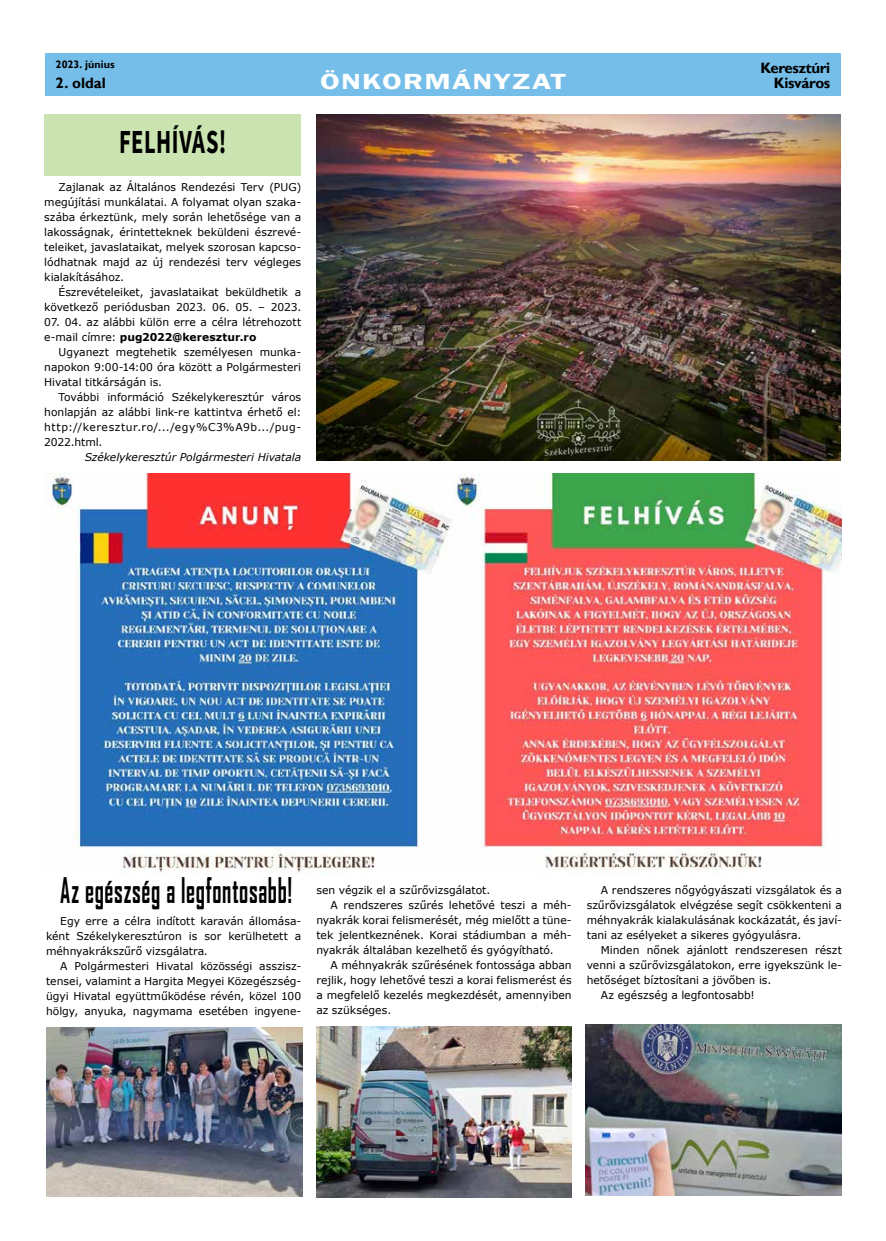
<style>
.page{position:relative;width:886px;height:1241px;background:#fff}
.page>*{position:absolute;margin:0;border:0;box-sizing:border-box;transform-origin:0 0}
.t1{font:700 33.75px "Agency FB";letter-spacing:.025em;color:#000;scale:.67 1}
.t2{font:700 33.75px "Source Sans Pro";letter-spacing:.025em;color:#000;scale:.67 1}
.t3{font:600 22.5px "Franklin Gothic";letter-spacing:.05em;color:#fff;scale:1.36 1}
.t4{font:700 15px "Gill Sans";letter-spacing:-.025em;color:#000}
.t5{font:10.75px/15px "Verdana";color:#000;text-align:justify}
.t6{font:italic 10.75px "Verdana";letter-spacing:-.005em;color:#000}
.t7{font:700 10.75px "Gill Sans";letter-spacing:.005em;color:#000}
.s1{font-weight:700}
</style>
<div class="page">
<div style="left:45px;top:53px;width:796px;height:43px;background:#75bee9"></div>
<div style="left:44px;top:114px;width:257px;height:61px;background:#cae3b1"></div>
<img style="left:316px;top:114px;width:525px;height:347px">
<img style="left:46px;top:1027px;width:256px;height:169px">
<img style="left:49px;top:473px;width:402px;height:400px">
<img style="left:454px;top:473px;width:388px;height:397px">
<img style="left:316px;top:1026px;width:255px;height:171px">
<img style="left:585px;top:1024px;width:256px;height:171px">
<p class="t7" style="left:56px;top:58px;width:61px">2023. június</p>
<h3 class="t4" style="left:56px;top:74px;width:52px">2. oldal</h3>
<h1 class="t2" style="left:119px;top:120px;width:162px">FELHÍVÁS!</h1>
<p class="t5" style="left:44px;top:179px;width:258px;text-indent:14px">Zajlanak az Általános Rendezési Terv (PUG) megújítási munkálatai. A folyamat olyan szaka&shy;szába érkeztünk, mely során lehetősége van a lakosságnak, érintetteknek beküldeni észrevé&shy;teleiket, javaslataikat, melyek szorosan kapcso&shy;lódhatnak majd az új rendezési terv végleges kialakításához.</p>
<p class="t5" style="left:44px;top:284px;width:258px;text-align:right">Észrevételeiket, javaslataikat beküldhetik a következő periódusban 2023. 06. 05. – 2023.</p>
<p class="t5" style="left:44px;top:314px;width:258px">07. 04. az alábbi külön erre a célra létrehozott e-mail címre: <span class="s1">pug2022@keresztur.ro</span></p>
<p class="t5" style="left:44px;top:344px;width:258px;text-indent:14px">Ugyanezt megtehetik személyesen munka&shy;napokon 9:00-14:00 óra között a Polgármesteri Hivatal titkárságán is.</p>
<p class="t5" style="left:44px;top:389px;width:258px;text-indent:14px">További információ Székelykeresztúr város honlapján az alábbi link-re kattintva érhető el: http://keresztur.ro/.../egy%C3%A9b.../pug-2022.html.</p>
<p class="t6" style="left:85px;top:449px;width:218px">Székelykeresztúr Polgármesteri Hivatala</p>
<h3 class="t4" style="left:760px;top:59px;width:71px">Keresztúri</h3>
<h2 class="t3" style="left:320px;top:67px;width:182px">ÖNKORMÁNYZAT</h2>
<h3 class="t4" style="left:774px;top:74px;width:58px">Kisváros</h3>
<h1 class="t1" style="left:60px;top:869px;width:348px">Az egészség a legfontosabb!</h1>
<p class="t5" style="left:46px;top:912px;width:257px;text-indent:14px">Egy erre a célra indított karaván állomása&shy;ként Székelykeresztúron is sor kerülhetett a méhnyakrákszűrő vizsgálatra.</p>
<p class="t5" style="left:46px;top:957px;width:257px;text-indent:14px">A Polgármesteri Hivatal közösségi asszisz&shy;tensei, valamint a Hargita Megyei Közegészség&shy;ügyi Hivatal együttműködése révén, közel 100 hölgy, anyuka, nagymama esetében ingyene-</p>
<p class="t5" style="left:316px;top:882px;width:175px">sen végzik el a szűrővizsgálatot.</p>
<p class="t5" style="left:331px;top:897px;width:243px">A rendszeres szűrés lehetővé teszi a méh-</p>
<p class="t5" style="left:316px;top:912px;width:257px">nyakrák korai felismerését, még mielőtt a tüne-</p>
<p class="t5" style="left:316px;top:927px;width:257px">tek jelentkeznének. Korai stádiumban a méh-</p>
<p class="t5" style="left:316px;top:942px;width:239px">nyakrák általában kezelhető és gyógyítható.</p>
<p class="t5" style="left:331px;top:957px;width:243px">A méhnyakrák szűrésének fontossága abban</p>
<p class="t5" style="left:316px;top:972px;width:257px">rejlik, hogy lehetővé teszi a korai felismerést és</p>
<p class="t5" style="left:316px;top:987px;width:257px">a megfelelő kezelés megkezdését, amennyiben</p>
<p class="t5" style="left:316px;top:1002px;width:76px">az szükséges.</p>
<p class="t5" style="left:587px;top:882px;width:257px;text-indent:14px">A rendszeres nőgyógyászati vizsgálatok és a szűrővizsgálatok elvégzése segít csökkenteni a méhnyakrák kialakulásának kockázatát, és javí&shy;tani az esélyeket a sikeres gyógyulásra.</p>
<p class="t5" style="left:601px;top:942px;width:243px">Minden nőnek ajánlott rendszeresen részt</p>
<p class="t5" style="left:587px;top:957px;width:257px">venni a szűrővizsgálatokon, erre igyekszünk le-</p>
<p class="t5" style="left:587px;top:972px;width:186px">hetőséget bíztosítani a jövőben is.</p>
<p class="t5" style="left:601px;top:987px;width:155px">Az egészség a legfontosabb!</p>
</div>
